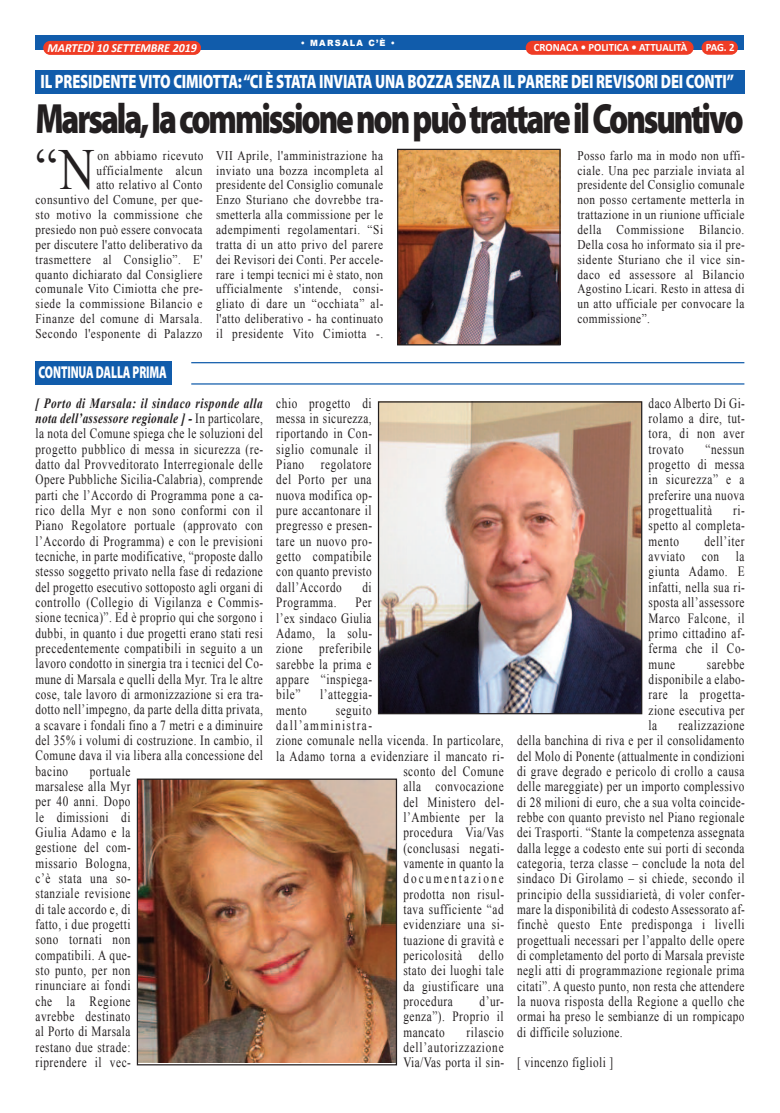
<style>
.page{position:relative;width:780px;height:1113px;background:#fff}
.page>*{position:absolute;margin:0;border:0;box-sizing:border-box;transform-origin:0 0}
.t1{font:58.12px "Times New Roman";color:#231f20;scale:.85 1}
.t2{font:900 42.5px "Myriad Pro";letter-spacing:-.065em;color:#231f20;scale:.77 1}
.t3{font:900 19.38px "Myriad Pro";letter-spacing:-.01em;color:#fff;scale:.75 1}
.t4{font:900 17.25px "Myriad Pro";letter-spacing:-.01em;color:#fff;scale:.66 1}
.t5{font:14.12px/15.4px "Times New Roman";letter-spacing:.05em;color:#231f20;text-align:justify;scale:.8 1}
.t6{font:14.12px "Times New Roman";letter-spacing:.125em;color:#231f20;scale:.8 1}
.t7{font:14.12px "Times New Roman";letter-spacing:.18em;color:#231f20;scale:.8 1}
.t8{font:13.25px/14.9px "Times New Roman";letter-spacing:.045em;color:#231f20;text-align:justify;scale:.85 1}
.t9{font:italic 700 12.38px "Calibri";color:#fff;scale:.96 1}
.t10{font:700 11.12px "Calibri";color:#fff;scale:.96 1}
.t11{font:900 8.62px "Arial";letter-spacing:.15em;color:#fff;scale:.96 1}
.s1{font-weight:700;font-style:italic}
</style>
<div class="page">
<div style="left:35px;top:35px;width:708px;height:14px;background:#115cab"></div>
<div style="left:701px;top:41px;width:36px;height:14px;background:#ef3c25;border-radius:7px"></div>
<div style="left:525px;top:41px;width:168px;height:14px;background:#ef3c25;border-radius:7px"></div>
<div style="left:43px;top:41px;width:158px;height:14px;background:#ef3c25;border-radius:7px"></div>
<div style="left:35px;top:361px;width:137px;height:24px;background:#115cab"></div>
<hr style="left:191px;top:362px;width:553px;height:1px;background:#115cab">
<hr style="left:191px;top:383px;width:553px;height:1px;background:#115cab">
<img style="left:399px;top:151px;width:159px;height:192px">
<div style="left:397px;top:149px;width:163px;height:196px;border:1px solid #231f20"></div>
<img style="left:139px;top:780px;width:256px;height:283px">
<div style="left:137px;top:778px;width:260px;height:287px;border:1px solid #231f20"></div>
<img style="left:380px;top:403px;width:260px;height:309px">
<div style="left:378px;top:401px;width:264px;height:313px;border:1px solid #231f20"></div>
<div style="left:35px;top:70px;width:709px;height:24px;background:#115cab"></div>
<p class="t11" style="left:301px;top:37px;width:100px">• MARSALA C’È •</p>
<p class="t9" style="left:47px;top:42px;width:157px">MARTEDÌ 10 SETTEMBRE 2019</p>
<p class="t10" style="left:534px;top:43px;width:161px">CRONACA • POLITICA • ATTUALITÀ</p>
<p class="t10" style="left:705px;top:43px;width:32px">PAG. 2</p>
<h3 class="t3" style="left:40px;top:74px;width:926px">IL PRESIDENTEVITO CIMIOTTA:“CI È STATA INVIATA UNA BOZZA SENZA IL PARERE DEI REVISORI DEI CONTI”</h3>
<h2 class="t2" style="left:35px;top:102px;width:921px">Marsala,lacommissionenonpuòtrattareilConsuntivo</h2>
<h1 class="t1" style="left:35px;top:138px;width:72px">“N</h1>
<p class="t8" style="left:35px;top:148px;width:199px;text-align:right">on abbiamo ricevuto ufficialmente alcun<br>atto relativo al Conto<br>consuntivo del Comune, per que&shy;sto motivo la commissione che presiedo non può essere convocata per discutere l'atto deliberativo da trasmettere al Consiglio”. E' quanto dichiarato dal Consigliere comunale Vito Cimiotta che pre&shy;siede la commissione Bilancio e<br>Finanze del comune di Marsala.<br>Secondo l'esponente di Palazzo</p>
<p class="t8" style="left:216px;top:148px;width:199px">VII Aprile, l'amministrazione ha inviato una bozza incompleta al presidente del Consiglio comunale Enzo Sturiano che dovrebbe tra&shy;smetterla alla commissione per le adempimenti regolamentari. “Si tratta di un atto privo del parere dei Revisori dei Conti. Per accele&shy;rare i tempi tecnici mi è stato, non ufficialmente s'intende, consi&shy;gliato di dare un “occhiata” al&shy;l'atto deliberativo - ha continuato il presidente Vito Cimiotta -.</p>
<p class="t8" style="left:577px;top:148px;width:199px">Posso farlo ma in modo non uffi&shy;ciale. Una pec parziale inviata al presidente del Consiglio comunale non posso certamente metterla in trattazione in un riunione ufficiale della Commissione Bilancio.<br>Della cosa ho informato sia il pre&shy;sidente Sturiano che il vice sin&shy;daco ed assessore al Bilancio Agostino Licari. Resto in attesa di un atto ufficiale per convocare la commissione”.</p>
<p class="t4" style="left:39px;top:366px;width:196px">CONTINUA DALLA PRIMA</p>
<p class="t5" style="left:35px;top:395px;width:286px"><span class="s1">[ Porto di Marsala: il sindaco risponde alla nota dell’assessore regionale ] -</span> In particolare, la nota del Comune spiega che le soluzioni del progetto pubblico di messa in sicurezza (re&shy;datto dal Provveditorato Interregionale delle Opere Pubbliche Sicilia-Calabria), comprende parti che l’Accordo di Programma pone a ca&shy;rico della Myr e non sono conformi con il Piano Regolatore portuale (approvato con l’Accordo di Programma) e con le previsioni tecniche, in parte modificative, “proposte dallo stesso soggetto privato nella fase di redazione del progetto esecutivo sottoposto agli organi di controllo (Collegio di Vigilanza e Commis&shy;sione tecnica)”. Ed è proprio qui che sorgono i dubbi, in quanto i due progetti erano stati resi precedentemente compatibili in seguito a un lavoro condotto in sinergia tra i tecnici del Co&shy;mune di Marsala e quelli della Myr. Tra le altre cose, tale lavoro di armonizzazione si era tra&shy;dotto nell’impegno, da parte della ditta privata, a scavare i fondali fino a 7 metri e a diminuire del 35% i volumi di costruzione. In cambio, il Comune dava il via libera alla concessione del bacino</p>
<p class="t5" style="left:35px;top:763px;width:121px;text-indent:54px">portuale marsalese alla Myr per 40 anni. Dopo le dimissioni di Giulia Adamo e la gestione del com&shy;missario Bologna, c’è stata una so&shy;stanziale revisione di tale accordo e, di fatto, i due progetti sono tornati non compatibili. A que&shy;sto punto, per non rinunciare ai fondi che la Regione avrebbe destinato al Porto di Marsala restano due strade: riprendere il vec-</p>
<p class="t5" style="left:276px;top:395px;width:121px">chio progetto di messa in sicurezza, riportando in Con&shy;siglio comunale il Piano regolatore del Porto per una nuova modifica op&shy;pure accantonare il pregresso e presen&shy;tare un nuovo pro&shy;getto compatibile con quanto previsto dall’Accordo</p>
<p class="t5" style="left:362px;top:579px;width:13px">di</p>
<p class="t5" style="left:276px;top:594px;width:121px;text-indent:79px">Per l’ex sindaco Giulia Adamo, la solu&shy;zione preferibile sarebbe la prima e appare “inspiega&shy;bile”</p>
<p class="t5" style="left:276px;top:594px;width:77px">Programma.</p>
<p class="t5" style="left:320px;top:686px;width:66px">l’atteggia-</p>
<p class="t5" style="left:276px;top:702px;width:39px">mento</p>
<p class="t5" style="left:336px;top:702px;width:46px">seguito</p>
<p class="t6" style="left:276px;top:717px;width:121px">dall’amministra-</p>
<p class="t5" style="left:276px;top:732px;width:286px">zione comunale nella vicenda. In particolare,</p>
<p class="t5" style="left:276px;top:748px;width:286px">la Adamo torna a evidenziare il mancato ri-</p>
<p class="t5" style="left:403px;top:763px;width:127px">sconto del Comune</p>
<p class="t5" style="left:403px;top:778px;width:127px">alla convocazione</p>
<p class="t5" style="left:403px;top:794px;width:127px">del Ministero del-</p>
<p class="t5" style="left:403px;top:809px;width:127px">l’Ambiente per la</p>
<p class="t5" style="left:403px;top:824px;width:127px">procedura Via/Vas</p>
<p class="t5" style="left:403px;top:840px;width:127px">(conclusasi negati-</p>
<p class="t5" style="left:403px;top:855px;width:127px">vamente in quanto la</p>
<p class="t7" style="left:403px;top:870px;width:127px">documentazione</p>
<p class="t5" style="left:403px;top:886px;width:127px">prodotta non risul-</p>
<p class="t5" style="left:403px;top:901px;width:127px">tava sufficiente “ad</p>
<p class="t5" style="left:403px;top:916px;width:127px">evidenziare una si-</p>
<p class="t5" style="left:403px;top:932px;width:127px">tuazione di gravità e</p>
<p class="t5" style="left:403px;top:947px;width:127px">pericolosità dello</p>
<p class="t5" style="left:403px;top:962px;width:127px">stato dei luoghi tale</p>
<p class="t5" style="left:403px;top:978px;width:127px">da giustificare una</p>
<p class="t5" style="left:403px;top:993px;width:63px">procedura</p>
<p class="t5" style="left:403px;top:993px;width:127px;text-indent:76px">d’ur&shy;genza”). Proprio il mancato</p>
<p class="t5" style="left:403px;top:1024px;width:127px;text-indent:63px">rilascio dell’autorizzazione Via/Vas porta il sin-</p>
<p class="t5" style="left:648px;top:395px;width:122px">daco Alberto Di Gi&shy;rolamo a dire, tut&shy;tora, di non aver trovato</p>
<p class="t5" style="left:648px;top:441px;width:121px;text-indent:57px">“nessun progetto di messa in sicurezza” e a preferire una nuova progettualità</p>
<p class="t5" style="left:648px;top:502px;width:122px;text-indent:85px">ri&shy;spetto al completa&shy;mento</p>
<p class="t5" style="left:648px;top:533px;width:122px;text-indent:56px">dell’iter avviato con la giunta Adamo. E infatti, nella sua ri&shy;sposta all’assessore Marco Falcone, il primo cittadino af&shy;ferma che il Co&shy;mune</p>
<p class="t5" style="left:648px;top:656px;width:122px;text-indent:58px">sarebbe disponibile a elabo&shy;rare la progetta&shy;zione esecutiva per la</p>
<p class="t5" style="left:517px;top:717px;width:286px;text-indent:161px">realizzazione della banchina di riva e per il consolidamento del Molo di Ponente (attualmente in condizioni di grave degrado e pericolo di crollo a causa delle mareggiate) per un importo complessivo di 28 milioni di euro, che a sua volta coincide&shy;rebbe con quanto previsto nel Piano regionale dei Trasporti. “Stante la competenza assegnata dalla legge a codesto ente sui porti di seconda categoria, terza classe – conclude la nota del sindaco Di Girolamo – si chiede, secondo il principio della sussidiarietà, di voler confer&shy;mare la disponibilità di codesto Assessorato af&shy;finchè questo Ente predisponga i livelli progettuali necessari per l’appalto delle opere di completamento del porto di Marsala previste negli atti di programmazione regionale prima citati”. A questo punto, non resta che attendere la nuova risposta della Regione a quello che ormai ha preso le sembianze di un rompicapo di difficile soluzione.</p>
<p class="t5" style="left:517px;top:1054px;width:122px">[ vincenzo figlioli ]</p>
</div>
